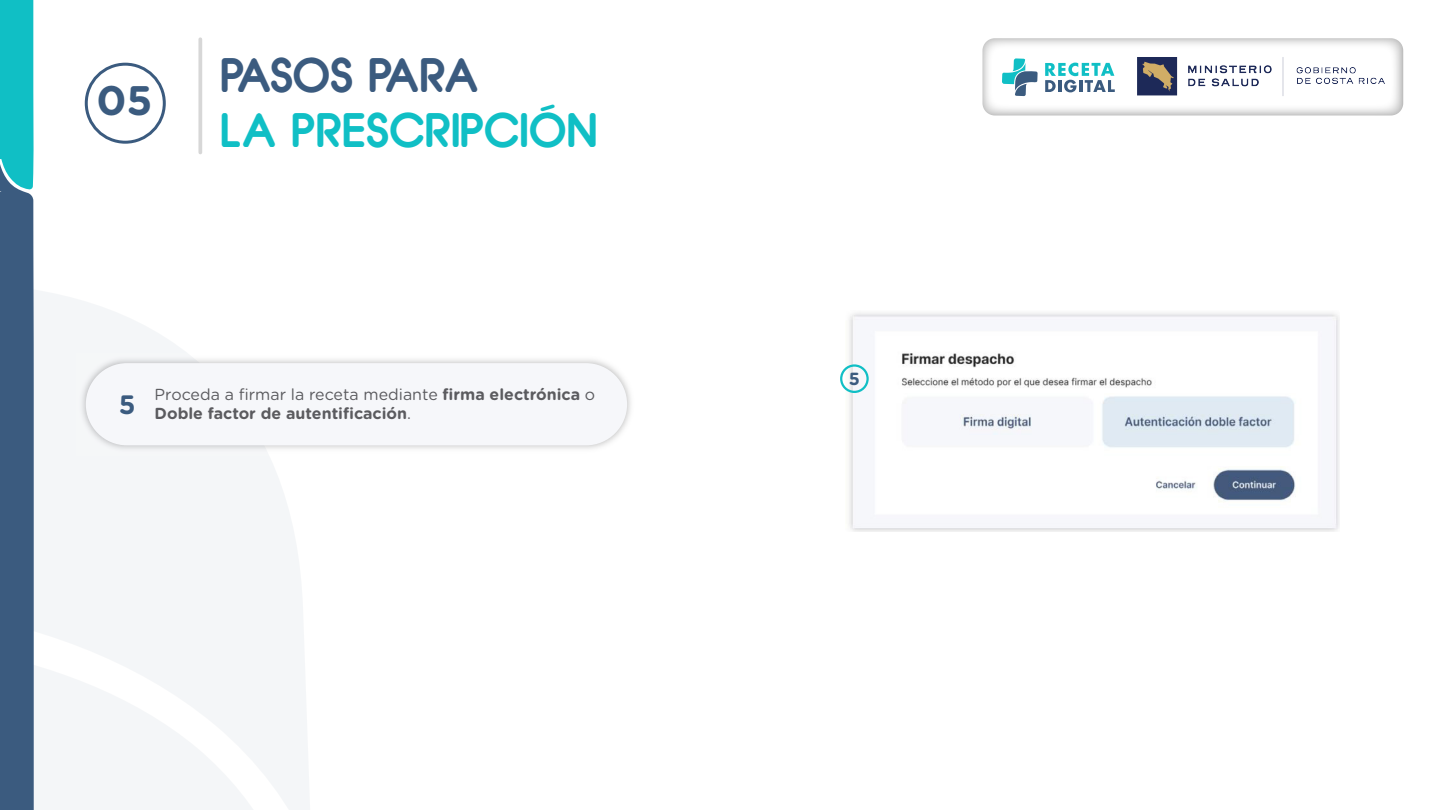
<style>
.page{position:relative;width:1440px;height:810px;background:#fff}
.page>*{position:absolute;margin:0;border:0;box-sizing:border-box;transform-origin:0 0}
.t1{font:700 46.2px "Hess Gothic Round NFW01";letter-spacing:.02em;color:#10bfc5}
.t2{font:700 46.2px "Hess Gothic Round NFW01";letter-spacing:-.02em;color:#3b5b7f}
.t3{font:700 41.25px "Gotham Rounded";color:#3b5b7f}
.t4{font:700 17.55px "Gotham Rounded";color:#3b5b7f}
.t5{font:700 15.98px/19.2px "Gotham Rounded";color:#5b5b5f}
.s1{font-weight:400}
</style>
<div class="page">
<svg style="left:34px;top:290px;width:270px;height:359px;fill:#f4f6f8"></svg>
<svg style="left:34px;top:649px;width:276px;height:161px;fill:#f4f6f8"></svg>
<svg style="left:0;top:0;width:34px;height:810px;background:#32728f"></svg>
<svg style="left:982px;top:38px;width:421px;height:78px"></svg>
<svg style="left:1045px;top:63px;width:25px;height:29px"></svg>
<svg style="left:1002px;top:58px;width:36px;height:38px"></svg>
<img style="left:1070px;top:45px;width:334px;height:64px">
<div style="left:85px;top:63px;width:81px;height:81px;border:3px solid #3b5b7f;border-radius:50%"></div>
<svg style="left:198px;top:39px;width:4px;height:114px"></svg>
<img style="left:77px;top:354px;width:554px;height:101px">
<div style="left:86px;top:363px;width:541px;height:82px;background:#f6f7fa;border-radius:41px"></div>
<img style="left:846px;top:313px;width:493px;height:218px">
<div style="left:840px;top:364px;width:29px;height:29px;border:2px solid #10bfc5;border-radius:13px"></div>
<h2 class="t3" style="left:96px;top:70px;width:58px">05</h2>
<h1 class="t2" style="left:221px;top:49px;width:259px">PASOS PARA</h1>
<h1 class="t1" style="left:221px;top:104px;width:377px">LA PRESCRIPCIÓN</h1>
<p class="t5" style="left:119px;top:384px;width:478px;text-indent:36px"><span class="s1">Proceda a firmar la receta mediante</span> firma electrónica <span class="s1">o<br></span><sup>5</sup> Doble factor de autentificación<span class="s1">.</span></p>
<p class="t4" style="left:849px;top:365px;width:13px">5</p>
</div>
